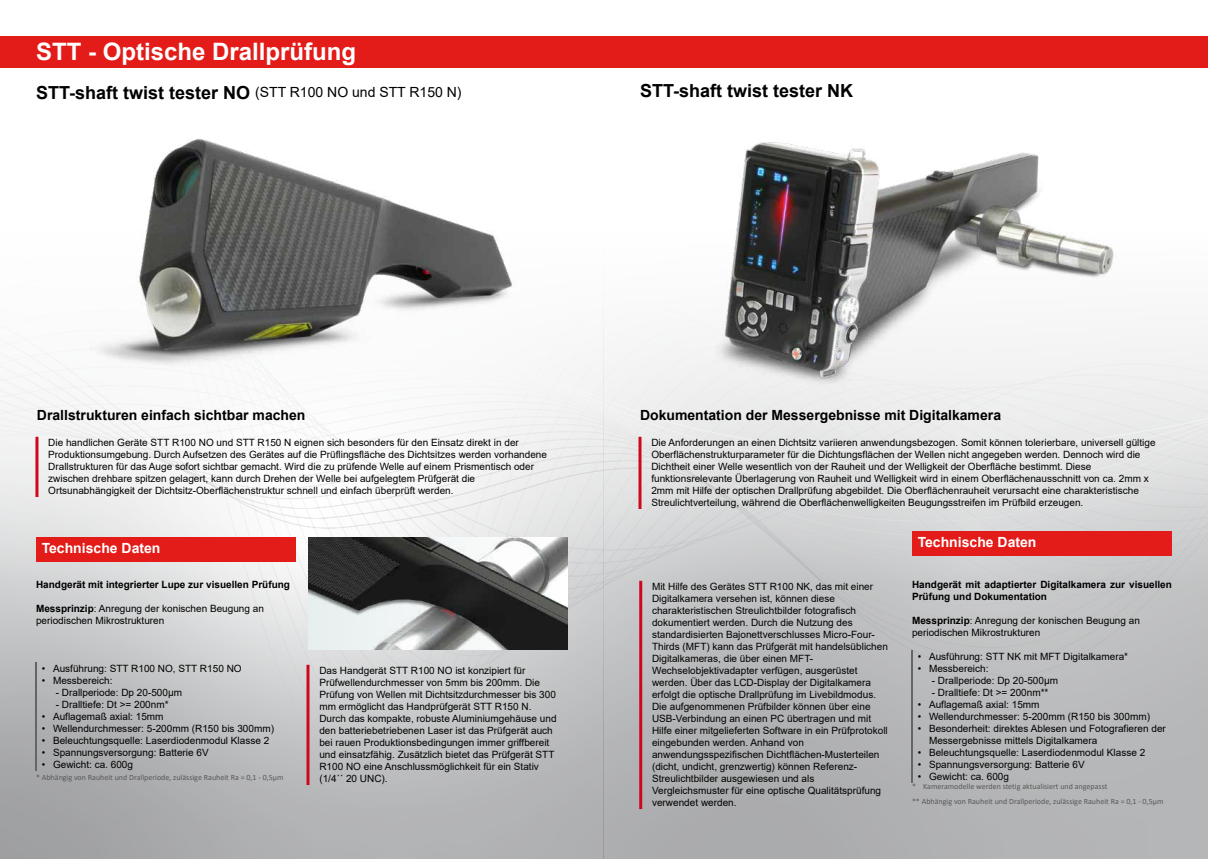
<style>
.page{position:relative;width:1208px;height:859px;background:#fff}
.page>*{position:absolute;margin:0;border:0;box-sizing:border-box;transform-origin:0 0}
.t1{font:700 24px "Arial";color:#fff}
.t2{font:700 18px "Arial";color:#000}
.t3{font:700 14px "Arial";color:#000}
.t4{font:700 14px "Arial";color:#fff}
.t5{font:10px/12px "Arial";color:#000}
.t6{font:700 10px/12px "Arial";color:#000}
.t7{font:8px/15.2px "Calibri";color:#595959}
.s1{font-weight:400;font-size:14px}
.s2{font-weight:700}
</style>
<div class="page">
<img style="left:0;top:67px;width:1208px;height:792px">
<div style="left:0;top:36px;width:1208px;height:31px;background:#e31c19"></div>
<hr style="left:638px;top:437px;width:3px;height:72px;background:#cd071e">
<hr style="left:35px;top:437px;width:3px;height:60px;background:#cd071e">
<img style="left:38px;top:110px;width:529px;height:288px">
<div style="left:36px;top:537px;width:259px;height:25px;background:#e31c19"></div>
<svg style="left:35px;top:662px;width:2px;height:109px"></svg>
<div style="left:912px;top:531px;width:260px;height:25px;background:#e31c19"></div>
<svg style="left:911px;top:650px;width:2px;height:72px"></svg>
<hr style="left:911px;top:722px;width:2px;height:25px;background:#646567">
<svg style="left:911px;top:747px;width:2px;height:36px"></svg>
<img style="left:308px;top:537px;width:259px;height:112px">
<img style="left:641px;top:76px;width:528px;height:328px">
<hr style="left:306px;top:665px;width:3px;height:120px;background:#cd071e">
<hr style="left:639px;top:581px;width:3px;height:228px;background:#cd071e">
<h1 class="t1" style="left:36px;top:35px;width:322px">STT - Optische Drallprüfung</h1>
<h2 class="t2" style="left:36px;top:80px;width:427px">STT-shaft twist tester NO <span class="s1">(STT R100 NO und STT R150 N)</span></h2>
<h2 class="t2" style="left:640px;top:78px;width:215px">STT-shaft twist tester NK</h2>
<h3 class="t3" style="left:37px;top:405px;width:270px">Drallstrukturen einfach sichtbar machen</h3>
<p class="t5" style="left:48px;top:436px;width:500px">Die handlichen Geräte STT R100 NO und STT R150 N eignen sich besonders für den Einsatz direkt in der Produktionsumgebung. Durch Aufsetzen des Gerätes auf die Prüflingsfläche des Dichtsitzes werden vorhandene Drallstrukturen für das Auge sofort sichtbar gemacht. Wird die zu prüfende Welle auf einem Prismentisch oder zwischen drehbare spitzen gelagert, kann durch Drehen der Welle bei aufgelegtem Prüfgerät die Ortsunabhängigkeit der Dichtsitz-Oberflächenstruktur schnell und einfach überprüft werden.</p>
<h3 class="t4" style="left:42px;top:538px;width:120px">Technische Daten</h3>
<p class="t6" style="left:36px;top:579px;width:255px">Handgerät mit integrierter Lupe zur visuellen Prüfung</p>
<p class="t5" style="left:36px;top:602px;width:229px"><span class="s2">Messprinzip</span>: Anregung der konischen Beugung an periodischen Mikrostrukturen</p>
<p class="t5" style="left:42px;top:662px;width:201px">• Ausführung: STT R100 NO, STT R150 NO</p>
<p class="t5" style="left:42px;top:674px;width:72px">• Messbereich:</p>
<p class="t5" style="left:56px;top:686px;width:128px">- Drallperiode: Dp 20-500μm</p>
<p class="t5" style="left:56px;top:698px;width:114px">- Dralltiefe: Dt &gt;= 200nm*</p>
<p class="t5" style="left:42px;top:710px;width:123px">• Auflagemaß axial: 15mm</p>
<p class="t5" style="left:42px;top:722px;width:234px">• Wellendurchmesser: 5-200mm (R150 bis 300mm)</p>
<p class="t5" style="left:42px;top:734px;width:229px">• Beleuchtungsquelle: Laserdiodenmodul Klasse 2</p>
<p class="t5" style="left:42px;top:746px;width:168px">• Spannungsversorgung: Batterie 6V</p>
<p class="t5" style="left:42px;top:758px;width:93px">• Gewicht: ca. 600g</p>
<p class="t7" style="left:36px;top:770px;width:249px">* Abhängig von Rauheit und Drallperiode, zulässige Rauheit Ra = 0,1 - 0,5µm</p>
<p class="t5" style="left:319px;top:664px;width:239px">Das Handgerät STT R100 NO ist konzipiert für Prüfwellendurchmesser von 5mm bis 200mm. Die Prüfung von Wellen mit Dichtsitzdurchmesser bis 300 mm ermöglicht das Handprüfgerät STT R150 N.<br>Durch das kompakte, robuste Aluminiumgehäuse und den batteriebetriebenen Laser ist das Prüfgerät auch bei rauen Produktionsbedingungen immer griffbereit und einsatzfähig. Zusätzlich bietet das Prüfgerät STT R100 NO eine Anschlussmöglichkeit für ein Stativ (1/4´´ 20 UNC).</p>
<h3 class="t3" style="left:640px;top:405px;width:362px">Dokumentation der Messergebnisse mit Digitalkamera</h3>
<p class="t5" style="left:651px;top:436px;width:506px">Die Anforderungen an einen Dichtsitz variieren anwendungsbezogen. Somit können tolerierbare, universell gültige Oberflächenstrukturparameter für die Dichtungsflächen der Wellen nicht angegeben werden. Dennoch wird die Dichtheit einer Welle wesentlich von der Rauheit und der Welligkeit der Oberfläche bestimmt. Diese funktionsrelevante Überlagerung von Rauheit und Welligkeit wird in einem Oberflächenausschnitt von ca. 2mm x 2mm mit Hilfe der optischen Drallprüfung abgebildet. Die Oberflächenrauheit verursacht eine charakteristische Streulichtverteilung, während die Oberflächenwelligkeiten Beugungsstreifen im Prüfbild erzeugen.</p>
<p class="t5" style="left:652px;top:580px;width:237px">Mit Hilfe des Gerätes STT R100 NK, das mit einer Digitalkamera versehen ist, können diese charakteristischen Streulichtbilder fotografisch dokumentiert werden. Durch die Nutzung des standardisierten Bajonettverschlusses Micro-Four-Thirds (MFT) kann das Prüfgerät mit handelsüblichen Digitalkameras, die über einen MFT-Wechselobjektivadapter verfügen, ausgerüstet werden. Über das LCD-Display der Digitalkamera erfolgt die optische Drallprüfung im Livebildmodus.<br>Die aufgenommenen Prüfbilder können über eine USB-Verbindung an einen PC übertragen und mit Hilfe einer mitgelieferten Software in ein Prüfprotokoll eingebunden werden. Anhand von anwendungsspezifischen Dichtflächen-Musterteilen (dicht, undicht, grenzwertig) können Referenz-Streulichtbilder ausgewiesen und als Vergleichsmuster für eine optische Qualitätsprüfung verwendet werden.</p>
<h3 class="t4" style="left:917px;top:533px;width:120px">Technische Daten</h3>
<p class="t6" style="left:912px;top:579px;width:261px">Handgerät mit adaptierter Digitalkamera zur visuellen<br>Prüfung und Dokumentation</p>
<p class="t5" style="left:912px;top:614px;width:229px"><span class="s2">Messprinzip</span>: Anregung der konischen Beugung an periodischen Mikrostrukturen</p>
<p class="t5" style="left:917px;top:650px;width:212px">• Ausführung: STT NK mit MFT Digitalkamera*</p>
<p class="t5" style="left:917px;top:662px;width:72px">• Messbereich:</p>
<p class="t5" style="left:931px;top:674px;width:128px">- Drallperiode: Dp 20-500μm</p>
<p class="t5" style="left:931px;top:686px;width:118px">- Dralltiefe: Dt &gt;= 200nm**</p>
<p class="t5" style="left:917px;top:698px;width:123px">• Auflagemaß axial: 15mm</p>
<p class="t5" style="left:917px;top:710px;width:234px">• Wellendurchmesser: 5-200mm (R150 bis 300mm)</p>
<p class="t5" style="left:929px;top:722px;width:238px;text-indent:-11px">• Besonderheit: direktes Ablesen und Fotografieren der<br>Messergebnisse mittels Digitalkamera</p>
<p class="t5" style="left:917px;top:746px;width:229px">• Beleuchtungsquelle: Laserdiodenmodul Klasse 2</p>
<p class="t5" style="left:917px;top:758px;width:168px">• Spannungsversorgung: Batterie 6V</p>
<p class="t5" style="left:917px;top:770px;width:93px">• Gewicht: ca. 600g</p>
<p class="t7" style="left:912px;top:778px;width:253px">* Kameramodelle werden stetig aktualisiert und angepasst<br>** Abhängig von Rauheit und Drallperiode, zulässige Rauheit Ra = 0,1 - 0,5µm</p>
</div>
